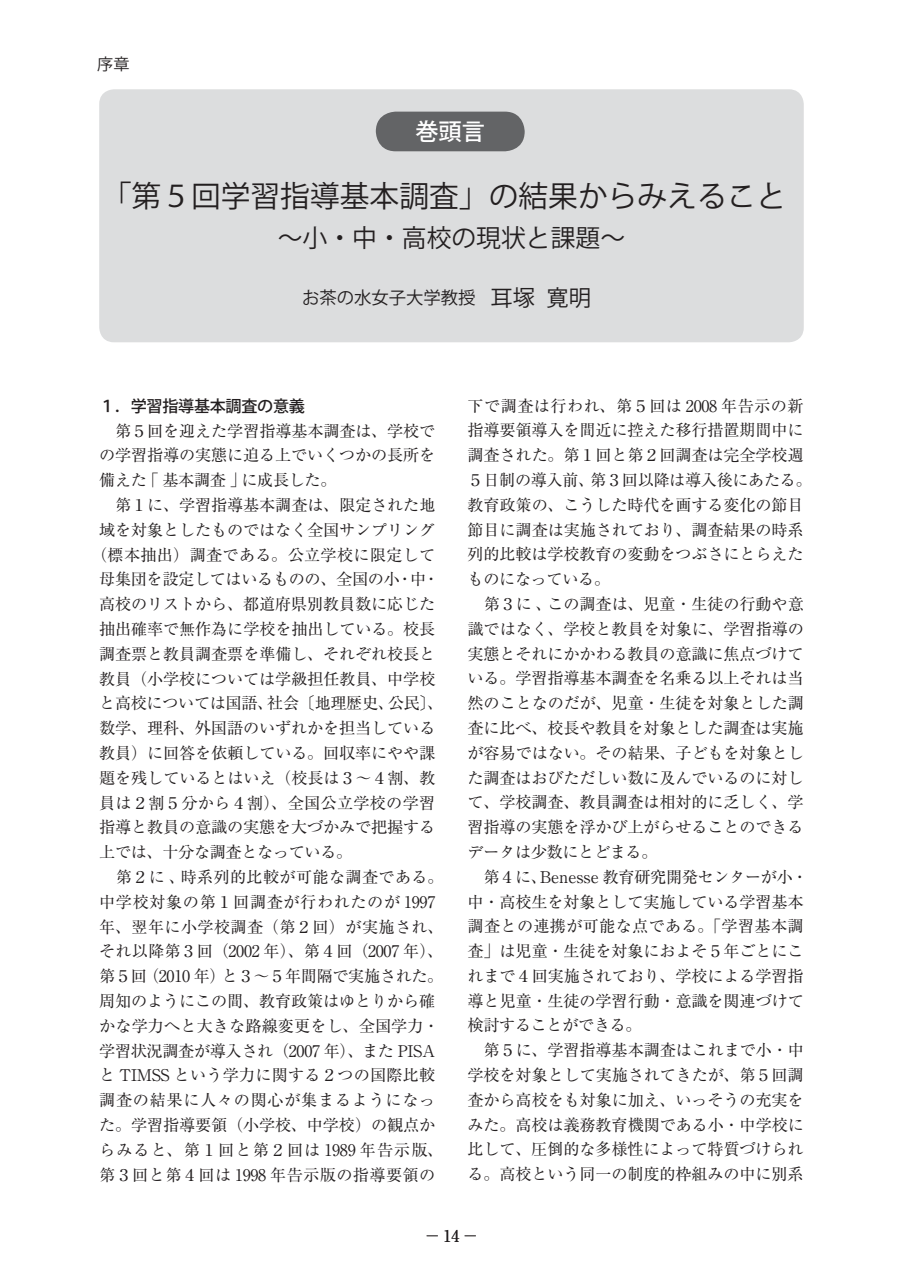
<style>
.page{position:relative;width:903px;height:1275px;background:#fff}
.page>*{position:absolute;margin:0;border:0;box-sizing:border-box;transform-origin:0 0}
.t1{font:29.75px "Koz Go Pro Regular 90 msp RKSJ H";color:#231f20}
.t2{font:24.85px "Koz Go Pro Regular 90 msp RKSJ H";color:#231f20}
.t3{font:23.28px "Koz Go Pro Medium 90 msp RKSJ H";color:#fff}
.t4{font:17.32px "Koz Go Pro Regular 90 msp RKSJ H";color:#231f20}
.t5{font:16.1px/24.8px "Ryumin Pro Regular 90 msp RKSJ H";letter-spacing:-.005em;color:#231f20}
.t6{font:16.1px "Ryumin Pro Regular 90 msp RKSJ H";letter-spacing:.025em;color:#231f20}
.t7{font:16.1px "Ryumin Pro Regular 90 msp RKSJ H";letter-spacing:.02em;color:#231f20}
.t8{font:16.1px "Ryumin Pro Regular 90 msp RKSJ H";letter-spacing:.04em;color:#231f20}
.t9{font:16.1px "Ryumin Pro Regular 90 msp RKSJ H";letter-spacing:.015em;color:#231f20}
.t10{font:16.1px "Ryumin Pro Regular 90 msp RKSJ H";letter-spacing:.065em;color:#231f20}
.t11{font:16.1px "Ryumin Pro Regular 90 msp RKSJ H";letter-spacing:.045em;color:#231f20}
.t12{font:16.1px "Koz Go Pro Medium 90 msp RKSJ H";letter-spacing:-.02em;color:#231f20}
.t13{font:16.1px "Ryumin Pro Regular 90 msp RKSJ H";letter-spacing:-.005em;color:#231f20;scale:.7 1}
.t14{font:16.1px "Koz Go Pro Regular 90 msp RKSJ H";color:#231f20}
.s1{font-size:22.4px}
</style>
<div class="page">
<div style="left:99px;top:89px;width:705px;height:253px;background:#dcddde;border-radius:15px"></div>
<div style="left:376px;top:112px;width:149px;height:39px;background:#636466;border-radius:20px"></div>
<p class="t14" style="left:97px;top:58px;width:34px">序章</p>
<h3 class="t3" style="left:415px;top:123px;width:71px">巻頭言</h3>
<h1 class="t1" style="left:102px;top:185px;width:686px">「第５回学習指導基本調査」の結果からみえること</h1>
<h2 class="t2" style="left:278px;top:228px;width:349px">～小・中・高校の現状と課題～</h2>
<p class="t4" style="left:302px;top:291px;width:290px">お茶の水女子大学教授 <span class="s1">耳塚寛明</span></p>
<p class="t12" style="left:99px;top:400px;width:207px">１．学習指導基本調査の意義</p>
<p class="t5" style="left:99px;top:420px;width:338px">　第５回を迎えた学習指導基本調査は、学校で</p>
<p class="t5" style="left:99px;top:445px;width:337px">の学習指導の実態に迫る上でいくつかの長所を</p>
<p class="t5" style="left:99px;top:470px;width:239px">備えた｢基本調査｣に成長した。</p>
<p class="t5" style="left:99px;top:495px;width:338px">　第１に、学習指導基本調査は、限定された地</p>
<p class="t5" style="left:99px;top:519px;width:337px">域を対象としたものではなく全国サンプリング</p>
<p class="t7" style="left:91px;top:548px;width:346px">（標本抽出）調査である。公立学校に限定して</p>
<p class="t5" style="left:99px;top:569px;width:342px">母集団を設定してはいるものの、全国の小・中・</p>
<p class="t5" style="left:99px;top:594px;width:338px">高校のリストから、都道府県別教員数に応じた</p>
<p class="t5" style="left:99px;top:619px;width:338px">抽出確率で無作為に学校を抽出している。校長</p>
<p class="t5" style="left:99px;top:643px;width:338px">調査票と教員調査票を準備し、それぞれ校長と</p>
<p class="t5" style="left:99px;top:668px;width:338px">教員（小学校については学級担任教員、中学校</p>
<p class="t5" style="left:99px;top:693px;width:346px">と高校については国語、社会〔地理歴史、公民〕、</p>
<p class="t5" style="left:99px;top:718px;width:338px">数学、理科、外国語のいずれかを担当している</p>
<p class="t5" style="left:99px;top:743px;width:338px">教員）に回答を依頼している。回収率にやや課</p>
<p class="t5" style="left:99px;top:767px;width:338px">題を残しているとはいえ（校長は３～４割、教</p>
<p class="t7" style="left:99px;top:796px;width:337px">員は２割５分から４割）、全国公立学校の学習</p>
<p class="t5" style="left:99px;top:817px;width:337px">指導と教員の意識の実態を大づかみで把握する</p>
<p class="t5" style="left:99px;top:842px;width:255px">上では、十分な調査となっている。</p>
<p class="t6" style="left:99px;top:871px;width:346px">　第２に､時系列的比較が可能な調査である。</p>
<p class="t8" style="left:99px;top:896px;width:338px">中学校対象の第１回調査が行われたのが 1997</p>
<p class="t6" style="left:99px;top:920px;width:346px">年、翌年に小学校調査（第２回）が実施され、</p>
<p class="t5" style="left:99px;top:941px;width:346px">それ以降第３回（2002 年）、第４回（2007 年）、</p>
<p class="t5" style="left:99px;top:966px;width:346px">第５回（2010 年）と３～５年間隔で実施された。</p>
<p class="t5" style="left:99px;top:991px;width:338px">周知のようにこの間、教育政策はゆとりから確</p>
<p class="t5" style="left:99px;top:1015px;width:342px">かな学力へと大きな路線変更をし、全国学力・</p>
<p class="t5" style="left:99px;top:1040px;width:338px">学習状況調査が導入され（2007 年）、また PISA</p>
<p class="t9" style="left:99px;top:1069px;width:338px">と TIMSS という学力に関する２つの国際比較</p>
<p class="t11" style="left:99px;top:1094px;width:338px">調査の結果に人々の関心が集まるようになっ</p>
<p class="t5" style="left:99px;top:1115px;width:337px">た。学習指導要領（小学校、中学校）の観点か</p>
<p class="t10" style="left:99px;top:1144px;width:346px">らみると、第１回と第２回は 1989 年告示版、</p>
<p class="t6" style="left:99px;top:1168px;width:337px">第３回と第４回は 1998 年告示版の指導要領の</p>
<p class="t5" style="left:468px;top:395px;width:346px">下で調査は行われ、第５回は 2008 年告示の新指導要領導入を間近に控えた移行措置期間中に調査された。第１回と第２回調査は完全学校週<br>５日制の導入前、第３回以降は導入後にあたる。教育政策の、こうした時代を画する変化の節目節目に調査は実施されており、調査結果の時系列的比較は学校教育の変動をつぶさにとらえたものになっている。<br>　第３に､この調査は、児童・生徒の行動や意識ではなく、学校と教員を対象に、学習指導の実態とそれにかかわる教員の意識に焦点づけている。学習指導基本調査を名乗る以上それは当然のことなのだが、児童・生徒を対象とした調査に比べ、校長や教員を対象とした調査は実施が容易ではない。その結果、子どもを対象とした調査はおびただしい数に及んでいるのに対して、学校調査、教員調査は相対的に乏しく、学習指導の実態を浮かび上がらせることのできるデータは少数にとどまる。<br>　第４に、Benesse 教育研究開発センターが小・中・高校生を対象として実施している学習基本調査との連携が可能な点である。「学習基本調査」は児童・生徒を対象におよそ５年ごとにこれまで４回実施されており、学校による学習指導と児童・生徒の学習行動・意識を関連づけて検討することができる。<br>　第５に、学習指導基本調査はこれまで小・中学校を対象として実施されてきたが、第５回調査から高校をも対象に加え、いっそうの充実をみた。高校は義務教育機関である小・中学校に比して、圧倒的な多様性によって特質づけられる。高校という同一の制度的枠組みの中に別系</p>
<p class="t13" style="left:427px;top:1230px;width:72px">─ 14 ─</p>
</div>
